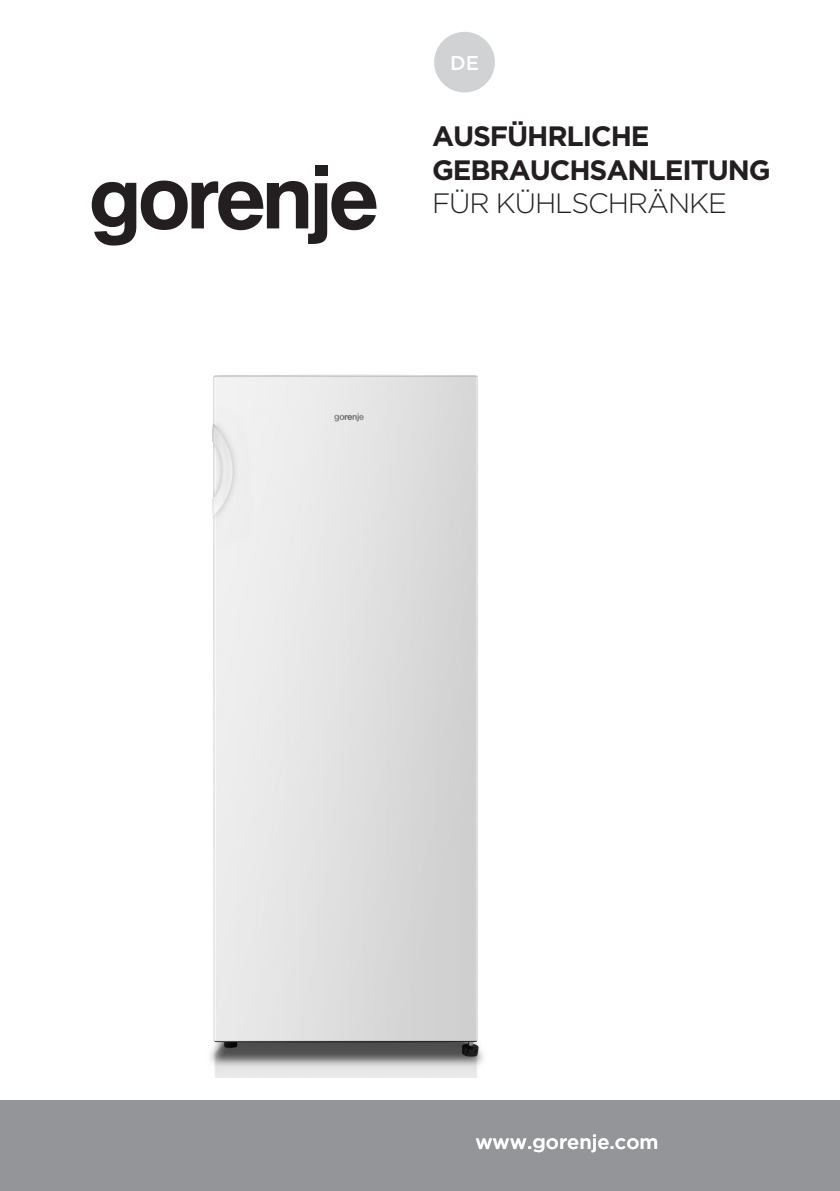
<style>
.page{position:relative;width:840px;height:1191px;background:#fff}
.page>*{position:absolute;margin:0;border:0;box-sizing:border-box;transform-origin:0 0}
.Naslovnica_naslov{font:700 28px "Gotham";letter-spacing:-.04em;color:#231f20}
.Naslovnica_naslov-2{font:300 28px "Gotham";letter-spacing:-.04em;color:#231f20}
.oznaka_drzave{font:500 20px "Gotham";color:#fff}
</style>
<div class="page">
<div style="left:0;top:1100px;width:839px;height:91px;background:#939598"></div>
<div style="left:434px;top:32px;width:60px;height:60px;background:#d1d2d4;border-radius:50%"></div>
<div style="left:314px;top:165px;width:13px;height:11px;background:#231f20"></div>
<svg style="left:92px;top:181px;width:284px;height:64px"></svg>
<img style="left:210px;top:374px;width:273px;height:703px">
<p class="oznaka_drzave" style="left:450px;top:50px;width:31px">DE</p>
<p class="Naslovnica_naslov" style="left:432px;top:118px;width:219px">AUSFÜHRLICHE</p>
<p class="Naslovnica_naslov" style="left:432px;top:151px;width:340px">GEBRAUCHSANLEITUNG</p>
<p class="Naslovnica_naslov-2" style="left:432px;top:186px;width:296px">FÜR KÜHLSCHRÄNKE</p>
<p class="oznaka_drzave" style="left:475px;top:1128px;width:185px">www.gorenje.com</p>
</div>
